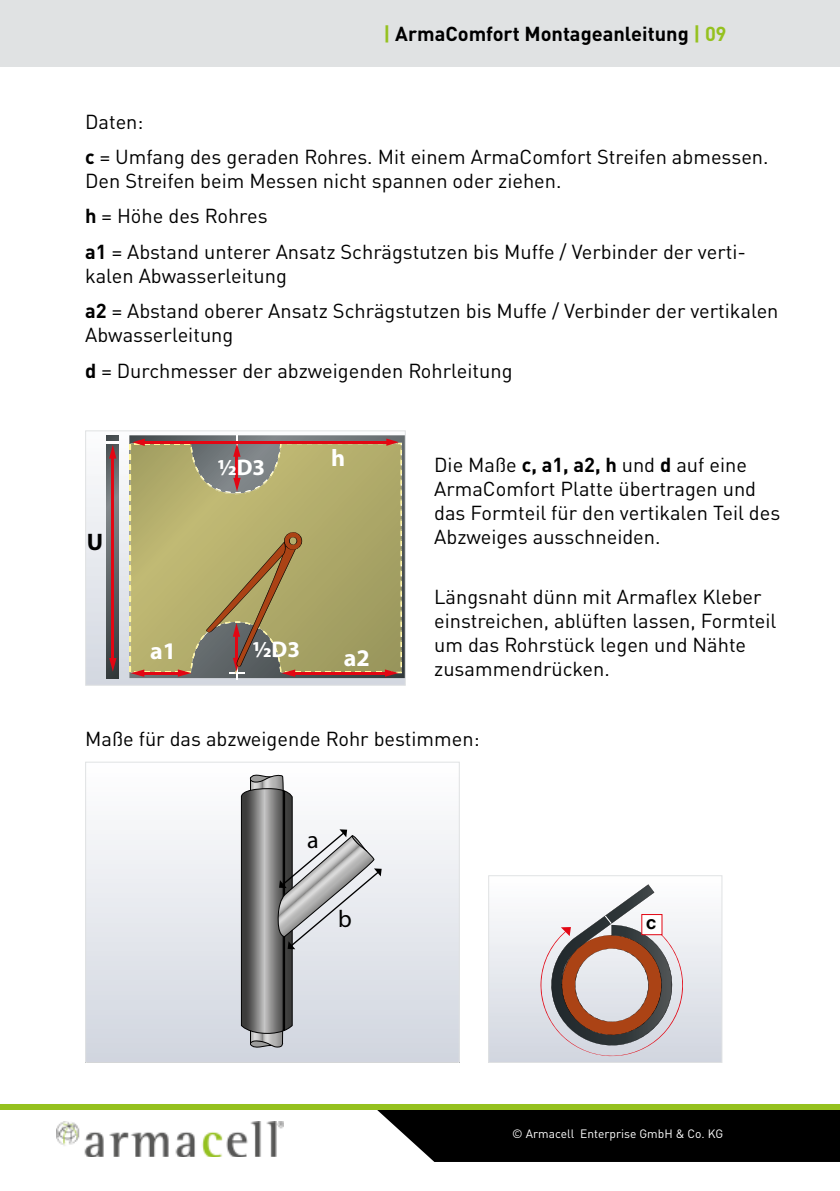
<style>
.page{position:relative;width:840px;height:1191px;background:#fff}
.page>*{position:absolute;margin:0;border:0;box-sizing:border-box;transform-origin:0 0}
.t1{font:24.2px "Myriad";color:#000}
.t2{font:700 24px "Myriad";color:#fff}
.t3{font:700 24px "Myriad";color:#000}
.t4{font:700 22.8px "Myriad";color:#fff}
.t5{font:20px/24px "DIN Pro";color:#000}
.t6{font:700 20px "DIN Pro";color:#000}
.t7{font:800 13.6px "Swiss 721 BT";color:#000}
.t8{font:12px "DIN Pro";color:#fff}
.s1{color:#95c11f}
.s2{font-weight:700}
</style>
<div class="page">
<div style="left:377px;top:1110px;width:462px;height:52px;background:#000"></div>
<img style="left:57px;top:1121px;width:226px;height:36px">
<svg style="left:87px;top:830px;width:370px;height:231px;background:#e2e5eb"></svg>
<svg style="left:239px;top:774px;width:142px;height:287px"></svg>
<div style="left:85px;top:761px;width:374px;height:302px;border:1px solid #e0e2e3"></div>
<svg style="left:490px;top:884px;width:230px;height:177px"></svg>
<div style="left:641px;top:914px;width:21px;height:21px;background:#fff;border:1px solid #e30613"></div>
<div style="left:488px;top:875px;width:234px;height:188px;border:1px solid #e0e2e3"></div>
<svg style="left:87px;top:435px;width:316px;height:249px;background:#ada176"></svg>
<div style="left:85px;top:430px;width:320px;height:256px;border:1px solid #e0e2e3"></div>
<div style="left:0;top:0;width:839px;height:66px;background:#e0e2e3"></div>
<div style="left:0;top:1104px;width:839px;height:6px;background:#95c11f"></div>
<p class="t6" style="left:383px;top:17px;width:344px"><span class="s1">|</span> ArmaComfort Montageanleitung <span class="s1">| 09</span></p>
<p class="t5" style="left:85px;top:102px;width:684px;line-height:35.4px">Daten:<br><span class="s2">c</span> = Umfang des geraden Rohres. Mit einem ArmaComfort Streifen abmessen.</p>
<p class="t5" style="left:85px;top:161px;width:662px;line-height:35.4px">Den Streifen beim Messen nicht spannen oder ziehen.<br><span class="s2">h</span> = Höhe des Rohres<br><span class="s2">a1</span> = Abstand unterer Ansatz Schrägstutzen bis Muffe / Verbinder der verti-</p>
<p class="t5" style="left:85px;top:256px;width:694px;line-height:35.4px">kalen Abwasserleitung<br><span class="s2">a2</span> = Abstand oberer Ansatz Schrägstutzen bis Muffe / Verbinder der vertikalen</p>
<p class="t5" style="left:85px;top:315px;width:429px;line-height:35.4px">Abwasserleitung<br><span class="s2">d</span> = Durchmesser der abzweigenden Rohrleitung</p>
<p class="t3" style="left:87px;top:529px;width:18px">U</p>
<p class="t4" style="left:218px;top:456px;width:49px">½D3</p>
<p class="t2" style="left:331px;top:445px;width:16px">h</p>
<p class="t2" style="left:150px;top:639px;width:27px">a1</p>
<p class="t4" style="left:252px;top:637px;width:49px">½D3</p>
<p class="t2" style="left:343px;top:645px;width:27px">a2</p>
<p class="t5" style="left:434px;top:451px;width:347px">Die Maße <span class="s2">c, a1, a2, h</span> und <span class="s2">d</span> auf eine ArmaComfort Platte übertragen und das Formteil für den vertikalen Teil des Abzweiges ausschneiden.</p>
<p class="t5" style="left:434px;top:582px;width:343px">Längsnaht dünn mit Armaflex Kleber einstreichen, ablüften lassen, Formteil um das Rohrstück legen und Nähte zusammendrücken.</p>
<p class="t5" style="left:85px;top:725px;width:396px">Maße für das abzweigende Rohr bestimmen:</p>
<p class="t1" style="left:307px;top:828px;width:13px">a</p>
<p class="t1" style="left:338px;top:906px;width:15px">b</p>
<p class="t7" style="left:646px;top:916px;width:12px">C</p>
<p class="t8" style="left:512px;top:1124px;width:212px">© Armacell Enterprise GmbH &amp; Co. KG</p>
</div>
